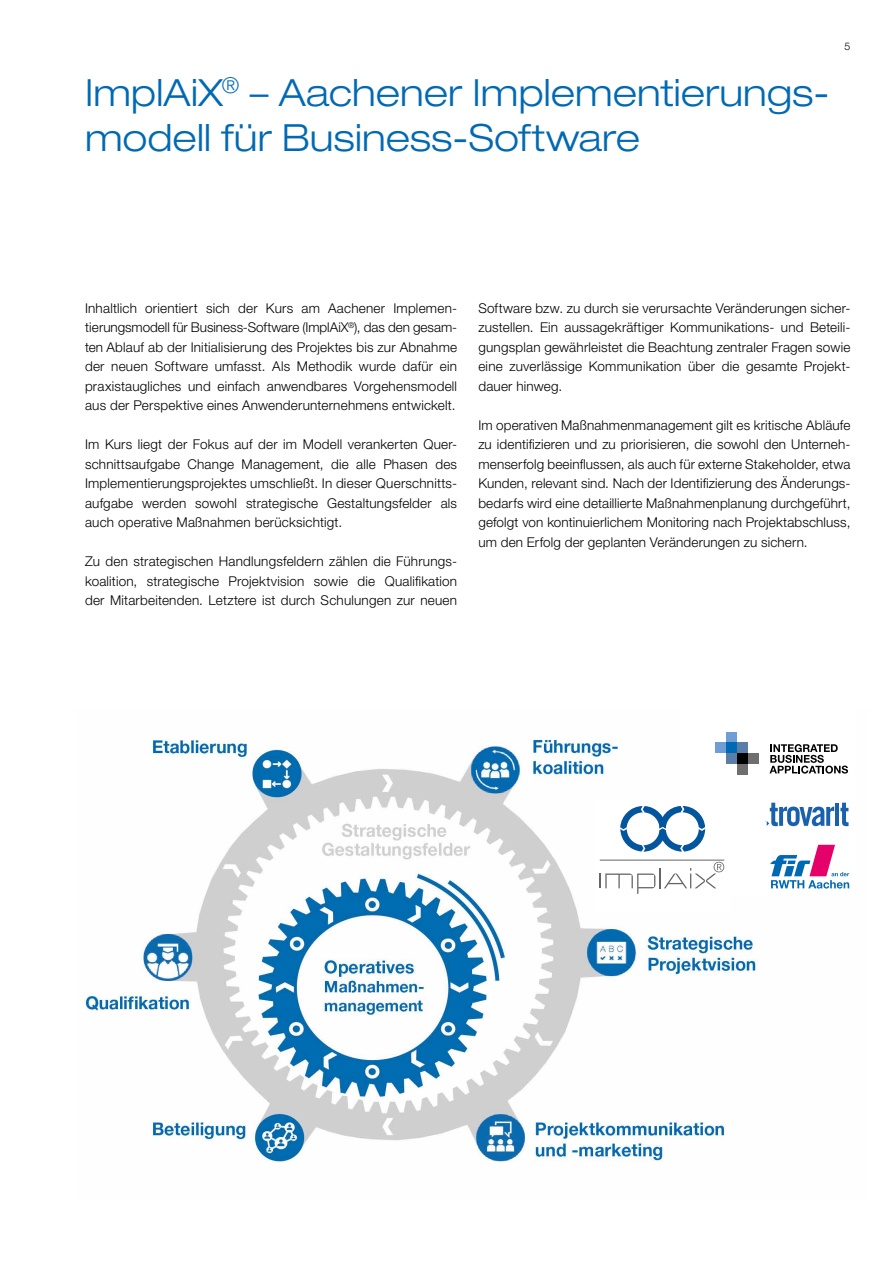
<style>
.page{position:relative;width:893px;height:1263px;background:#fff}
.page>*{position:absolute;margin:0;border:0;box-sizing:border-box;transform-origin:0 0}
.t1{font:300 expanded 37.5px/45px "Helvetica Neue LT Std";letter-spacing:.005em;color:#0069b4}
.t2{font:300 13.5px/19.5px "Helvetica Neue LT Std";letter-spacing:.015em;color:#000;text-align:justify}
.t3{font:300 10.5px "Helvetica Neue LT Std";color:#000}
</style>
<div class="page">
<img style="left:84px;top:739px;width:674px;height:423px">
<div style="left:681px;top:701px;width:173px;height:193px;background:#fff"></div>
<div style="left:715px;top:742px;width:11px;height:11px;background:#6f9ed4"></div>
<div style="left:737px;top:742px;width:11px;height:11px;background:#5a7ea8"></div>
<div style="left:726px;top:753px;width:11px;height:11px;background:#5a7ea8"></div>
<div style="left:726px;top:732px;width:11px;height:10px;background:#6f9ed4"></div>
<div style="left:726px;top:742px;width:11px;height:11px;background:#0069b4"></div>
<div style="left:737px;top:764px;width:11px;height:11px;background:#706f6f"></div>
<div style="left:748px;top:753px;width:11px;height:11px;background:#706f6f"></div>
<div style="left:737px;top:753px;width:11px;height:11px;background:#000"></div>
<svg style="left:769px;top:744px;width:79px;height:30px"></svg>
<div style="left:594px;top:800px;width:135px;height:112px;background:#fff"></div>
<svg style="left:620px;top:806px;width:85px;height:46px"></svg>
<hr style="left:600px;top:860px;width:124px;height:1px;background:#636767">
<svg style="left:600px;top:862px;width:124px;height:32px"></svg>
<svg style="left:771px;top:888px;width:78px;height:1px"></svg>
<svg style="left:770px;top:845px;width:79px;height:43px"></svg>
<svg style="left:767px;top:803px;width:81px;height:23px"></svg>
<hr style="left:835px;top:807px;width:4px;height:19px;background:#1961ac">
<h1 class="t1" style="left:85px;top:70px;width:746px">ImplAiX<sup>®</sup> – Aachener Implementierungs&shy;modell für Business-Software</h1>
<p class="t3" style="left:845px;top:40px;width:7px">5</p>
<p class="t2" style="left:85px;top:298px;width:374px;text-align:left">Inhaltlich orientiert sich der Kurs am Aachener Implemen&shy;tierungsmodell für Business-Software (ImplAiX<sup>®</sup>), das den gesam&shy;ten Ablauf ab der Initialisierung des Projektes bis zur Abnahme der neuen Software umfasst. Als Methodik wurde dafür ein praxistaugliches und einfach anwendbares Vorgehensmodell aus der Perspektive eines Anwenderunternehmens entwickelt.</p>
<p class="t2" style="left:85px;top:435px;width:374px">Im Kurs liegt der Fokus auf der im Modell verankerten Quer&shy;schnittsaufgabe Change Management, die alle Phasen des Implementierungsprojektes umschließt. In dieser Querschnitts&shy;aufgabe werden sowohl strategische Gestaltungsfelder als auch operative Maßnahmen berücksichtigt.</p>
<p class="t2" style="left:85px;top:552px;width:374px">Zu den strategischen Handlungsfeldern zählen die Führungs&shy;koalition, strategische Projektvision sowie die Qualifikation der Mitarbeitenden. Letztere ist durch Schulungen zur neuen</p>
<p class="t2" style="left:478px;top:298px;width:374px">Software bzw. zu durch sie verursachte Veränderungen sicher&shy;zustellen. Ein aussagekräftiger Kommunikations- und Beteili&shy;gungsplan gewährleistet die Beachtung zentraler Fragen sowie eine zuverlässige Kommunikation über die gesamte Projekt&shy;dauer hinweg.</p>
<p class="t2" style="left:478px;top:415px;width:374px">Im operativen Maßnahmenmanagement gilt es kritische Abläufe zu identifizieren und zu priorisieren, die sowohl den Unterneh&shy;menserfolg beeinflussen, als auch für externe Stakeholder, etwa Kunden, relevant sind. Nach der Identifizierung des Änderungs&shy;bedarfs wird eine detaillierte Maßnahmenplanung durchgeführt, gefolgt von kontinuierlichem Monitoring nach Projektabschluss, um den Erfolg der geplanten Veränderungen zu sichern.</p>
</div>
